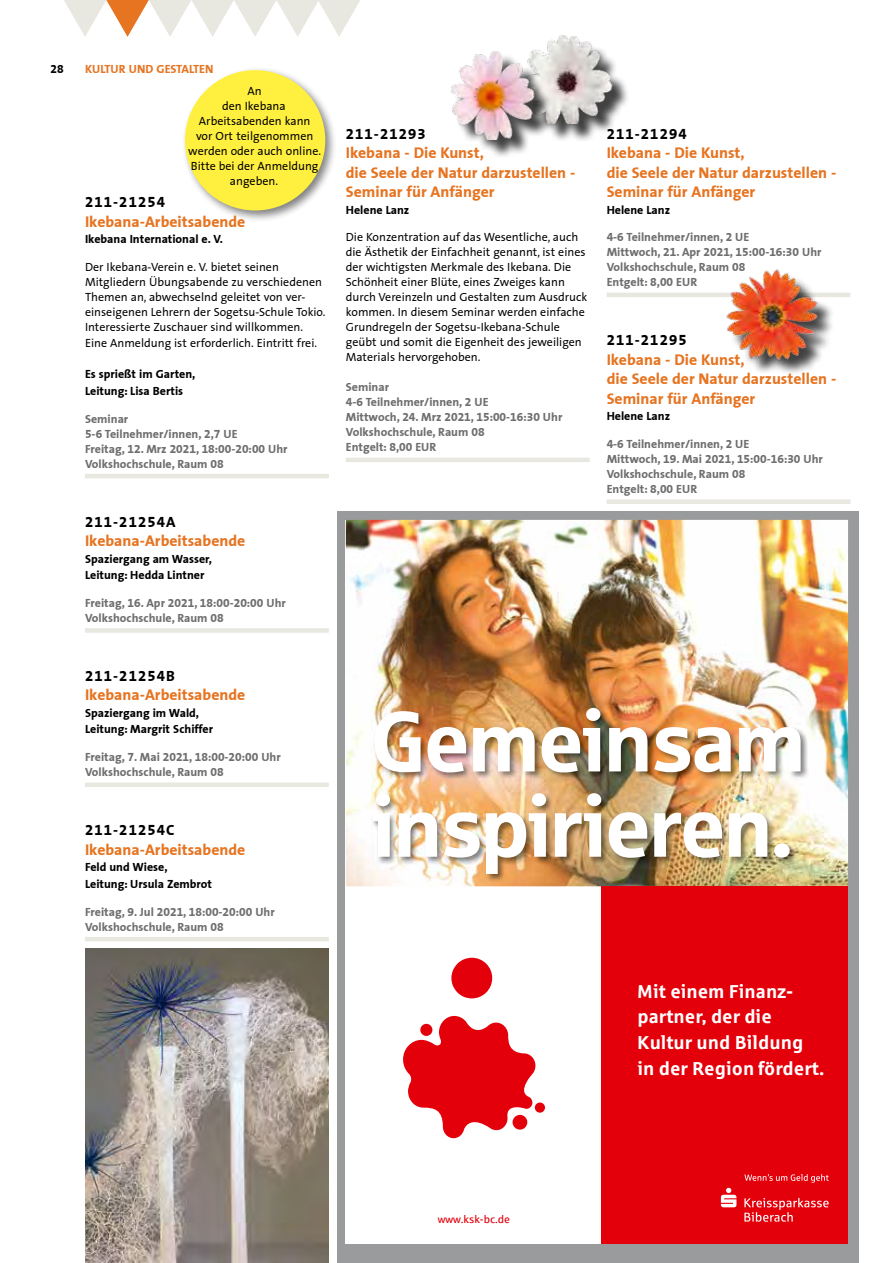
<style>
.page{position:relative;width:893px;height:1263px;background:#fff}
.page>*{position:absolute;margin:0;border:0;box-sizing:border-box;transform-origin:0 0}
.t1{font:85.35px/85.3px "Sparkasse Head";color:#fff}
.t2{font:700 18.75px/25.7px "Sparkasse Rg";color:#fff}
.t3{font:700 15.75px/19.5px "The Sans Correspondence";color:#e67421}
.t4{font:700 15px "The Sans Correspondence";letter-spacing:.075em;color:#000}
.t5{font:12px/15px "The Sans Correspondence";color:#000}
.t6{font:700 12px/15px "The Sans Correspondence";color:#6e6e6e}
.t7{font:700 12px/16.5px "The Sans Correspondence";color:#000}
.t8{font:700 12px "The Sans Correspondence";color:#e67421}
.t9{font:10.95px "Sparkasse Rg";color:#e3000b}
</style>
<div class="page">
<svg style="left:64px;top:0;width:296px;height:37px"></svg>
<div style="left:181px;top:66px;width:157px;height:157px;background:#000;opacity:.5"></div>
<div style="left:185px;top:70px;width:140px;height:140px;background:#fff040;border-radius:50%"></div>
<div style="left:337px;top:511px;width:522px;height:752px;background:#9a9b9c"></div>
<img style="left:85px;top:948px;width:244px;height:315px">
<hr style="left:607px;top:293px;width:243px;height:4px;background:#e8e8e0">
<div style="left:607px;top:499px;width:243px;height:5px;background:#e8e8e0"></div>
<hr style="left:346px;top:458px;width:244px;height:4px;background:#e8e8e0">
<hr style="left:85px;top:474px;width:244px;height:4px;background:#e8e8e0">
<div style="left:85px;top:628px;width:244px;height:5px;background:#e8e8e0"></div>
<div style="left:85px;top:782px;width:244px;height:5px;background:#e8e8e0"></div>
<hr style="left:85px;top:937px;width:244px;height:4px;background:#e8e8e0">
<div style="left:346px;top:520px;width:502px;height:724px;background:#fff"></div>
<img style="left:346px;top:520px;width:502px;height:366px">
<div style="left:601px;top:886px;width:247px;height:358px;background:#e3000b"></div>
<svg style="left:451px;top:958px;width:41px;height:40px"></svg>
<svg style="left:403px;top:1016px;width:132px;height:122px"></svg>
<div style="left:420px;top:1024px;width:12px;height:12px;background:#e3000b;border-radius:50%"></div>
<div style="left:513px;top:1115px;width:14px;height:14px;background:#e3000b;border-radius:50%"></div>
<div style="left:535px;top:1102px;width:10px;height:11px;background:#e3000b;border-radius:50%"></div>
<svg style="left:744px;top:1174px;width:85px;height:9px"></svg>
<svg style="left:744px;top:1198px;width:85px;height:24px"></svg>
<svg style="left:721px;top:1188px;width:15px;height:19px"></svg>
<img style="left:371px;top:707px;width:438px;height:175px">
<div style="left:730px;top:273px;width:105px;height:104px;background:#000;opacity:.75"></div>
<img style="left:724px;top:269px;width:97px;height:96px">
<div style="left:527px;top:38px;width:103px;height:105px;background:#000;opacity:.75"></div>
<img style="left:527px;top:35px;width:91px;height:89px">
<div style="left:454px;top:54px;width:98px;height:104px;background:#000;opacity:.75"></div>
<img style="left:451px;top:51px;width:93px;height:89px">
<p class="t7" style="left:51px;top:61px;width:15px">28</p>
<p class="t8" style="left:85px;top:62px;width:130px">KULTUR UND GESTALTEN</p>
<p class="t5" style="left:188px;top:84px;width:135px;text-align:center">An<br>den Ikebana<br>Arbeitsabenden kann<br>vor Ort teilgenommen werden oder auch online.<br>Bitte bei der Anmeldung angeben.</p>
<p class="t4" style="left:85px;top:194px;width:82px">211-21254</p>
<h3 class="t3" style="left:85px;top:212px;width:162px">Ikebana-Arbeitsabende</h3>
<p class="t7" style="left:85px;top:231px;width:140px">Ikebana International e. V.</p>
<p class="t5" style="left:85px;top:260px;width:242px">Der Ikebana-Verein e. V. bietet seinen Mitgliedern Übungsabende zu verschiedenen Themen an, abwechselnd geleitet von ver&shy;einseigenen Lehrern der Sogetsu-Schule Tokio.<br>Interessierte Zuschauer sind willkommen.<br>Eine Anmeldung ist erforderlich. Eintritt frei.</p>
<p class="t7" style="left:85px;top:366px;width:112px">Es sprießt im Garten,<br>Leitung: Lisa Bertis</p>
<p class="t6" style="left:85px;top:411px;width:204px">Seminar<br>5-6 Teilnehmer/innen, 2,7 UE<br>Freitag, 12. Mrz 2021, 18:00-20:00 Uhr<br>Volkshochschule, Raum 08</p>
<p class="t4" style="left:85px;top:514px;width:92px">211-21254A</p>
<h3 class="t3" style="left:85px;top:532px;width:162px">Ikebana-Arbeitsabende</h3>
<p class="t7" style="left:85px;top:551px;width:129px">Spaziergang am Wasser,<br>Leitung: Hedda Lintner</p>
<p class="t6" style="left:85px;top:596px;width:202px">Freitag, 16. Apr 2021, 18:00-20:00 Uhr<br>Volkshochschule, Raum 08</p>
<p class="t4" style="left:85px;top:668px;width:91px">211-21254B</p>
<h3 class="t3" style="left:85px;top:686px;width:162px">Ikebana-Arbeitsabende</h3>
<p class="t7" style="left:85px;top:705px;width:129px">Spaziergang im Wald,<br>Leitung: Margrit Schiffer</p>
<p class="t6" style="left:85px;top:750px;width:197px">Freitag, 7. Mai 2021, 18:00-20:00 Uhr<br>Volkshochschule, Raum 08</p>
<p class="t4" style="left:85px;top:822px;width:91px">211-21254C</p>
<h3 class="t3" style="left:85px;top:840px;width:162px">Ikebana-Arbeitsabende</h3>
<p class="t7" style="left:85px;top:859px;width:128px">Feld und Wiese,<br>Leitung: Ursula Zembrot</p>
<p class="t6" style="left:85px;top:904px;width:191px">Freitag, 9. Jul 2021, 18:00-20:00 Uhr<br>Volkshochschule, Raum 08</p>
<p class="t4" style="left:346px;top:126px;width:82px">211-21293</p>
<h3 class="t3" style="left:346px;top:144px;width:231px">Ikebana - Die Kunst,<br>die Seele der Natur darzustellen -<br>Seminar für Anfänger</h3>
<p class="t7" style="left:346px;top:202px;width:65px">Helene Lanz</p>
<p class="t5" style="left:346px;top:230px;width:243px">Die Konzentration auf das Wesentliche, auch die Ästhetik der Einfachheit genannt, ist eines der wichtigsten Merkmale des Ikebana. Die Schönheit einer Blüte, eines Zweiges kann durch Vereinzeln und Gestalten zum Ausdruck kommen. In diesem Seminar werden einfache Grundregeln der Sogetsu-Ikebana-Schule geübt und somit die Eigenheit des jeweiligen Materials hervorgehoben.</p>
<p class="t6" style="left:346px;top:380px;width:218px">Seminar<br>4-6 Teilnehmer/innen, 2 UE<br>Mittwoch, 24. Mrz 2021, 15:00-16:30 Uhr<br>Volkshochschule, Raum 08<br>Entgelt: 8,00 EUR</p>
<p class="t4" style="left:607px;top:126px;width:82px">211-21294</p>
<h3 class="t3" style="left:607px;top:144px;width:231px">Ikebana - Die Kunst,<br>die Seele der Natur darzustellen -<br>Seminar für Anfänger</h3>
<p class="t7" style="left:607px;top:202px;width:65px">Helene Lanz</p>
<p class="t6" style="left:607px;top:230px;width:216px">4-6 Teilnehmer/innen, 2 UE<br>Mittwoch, 21. Apr 2021, 15:00-16:30 Uhr<br>Volkshochschule, Raum 08<br>Entgelt: 8,00 EUR</p>
<p class="t4" style="left:607px;top:332px;width:82px">211-21295</p>
<h3 class="t3" style="left:607px;top:350px;width:231px">Ikebana - Die Kunst,<br>die Seele der Natur darzustellen -<br>Seminar für Anfänger</h3>
<p class="t7" style="left:607px;top:408px;width:65px">Helene Lanz</p>
<p class="t6" style="left:607px;top:437px;width:218px">4-6 Teilnehmer/innen, 2 UE<br>Mittwoch, 19. Mai 2021, 15:00-16:30 Uhr<br>Volkshochschule, Raum 08<br>Entgelt: 8,00 EUR</p>
<h1 class="t1" style="left:371px;top:696px;width:435px">Gemeinsam inspirieren.</h1>
<h2 class="t2" style="left:637px;top:978px;width:189px">Mit einem Finanz&shy;partner, der die<br>Kultur und Bildung in der Region fördert.</h2>
<p class="t9" style="left:438px;top:1213px;width:74px">www.ksk-bc.de</p>
</div>
